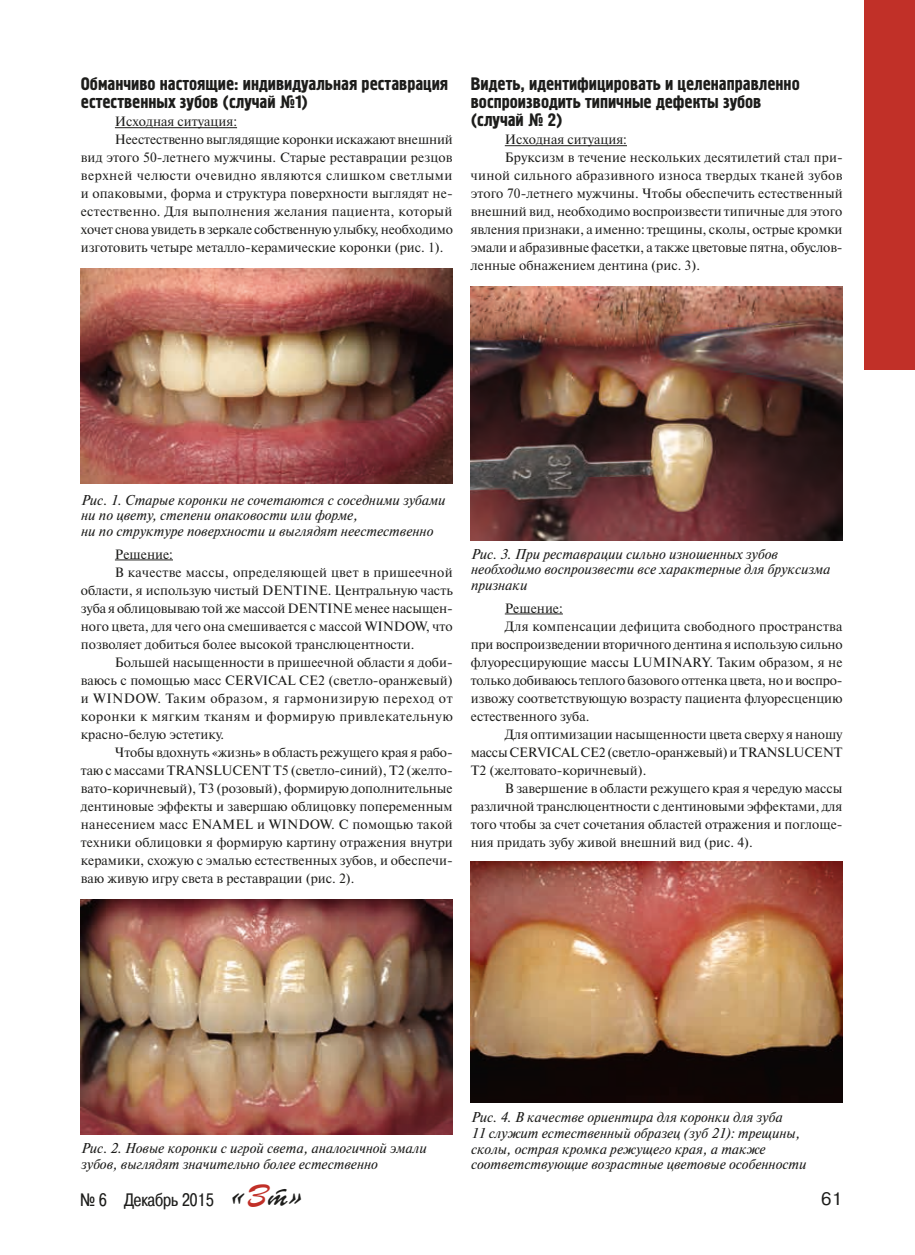
<style>
.page{position:relative;width:915px;height:1255px;background:#fff}
.page>*{position:absolute;margin:0;border:0;box-sizing:border-box;transform-origin:0 0}
.t1{font:18px/18px "Hermes C";color:#1d1d1b}
.t2{font:18px "Pragmatica Cond C";color:#1d1d1b}
.t3{font:18px "Pragmatica C";color:#1d1d1b}
.t4{font:italic 14.25px/15.8px "Newton C";color:#1d1d1b}
.t5{font:13.5px "Newton C";color:#1d1d1b}
.t6{font:13.5px "Newton C";letter-spacing:.02em;color:#1d1d1b}
.t7{font:13.5px "Newton C";letter-spacing:.035em;color:#1d1d1b}
.t8{font:13.5px "Newton C";letter-spacing:.03em;color:#1d1d1b}
.t9{font:13.5px "Newton C";letter-spacing:.04em;color:#1d1d1b}
.s1{font-family:"Parsek C";font-size:30px}
.s2{font-family:"Parsek C";font-size:30px;color:#c13028}
</style>
<div class="page">
<div style="left:863px;top:0;width:51px;height:370px;background:#c13028"></div>
<hr style="left:115px;top:127px;width:122px;height:1px;background:#1d1d1b">
<hr style="left:115px;top:559px;width:58px;height:1px;background:#1d1d1b">
<img style="left:80px;top:269px;width:372px;height:214px">
<img style="left:81px;top:899px;width:371px;height:235px">
<img style="left:470px;top:287px;width:372px;height:253px">
<img style="left:470px;top:861px;width:372px;height:241px">
<hr style="left:504px;top:145px;width:122px;height:1px;background:#1d1d1b">
<hr style="left:504px;top:613px;width:58px;height:1px;background:#1d1d1b">
<h1 class="t1" style="left:81px;top:76px;width:369px">Обманчиво настоящие: индивидуальная реставрация естественных зубов (случай №1)</h1>
<p class="t5" style="left:115px;top:114px;width:124px">Исходная ситуация:</p>
<p class="t5" style="left:115px;top:132px;width:339px">Неестественно выглядящие коронки искажают внешний</p>
<p class="t5" style="left:81px;top:150px;width:373px">вид этого 50-летнего мужчины. Старые реставрации резцов</p>
<p class="t7" style="left:81px;top:168px;width:373px">верхней челюсти очевидно являются слишком светлыми</p>
<p class="t5" style="left:81px;top:186px;width:373px">и опаковыми, форма и структура поверхности выглядят не-</p>
<p class="t5" style="left:81px;top:204px;width:373px">естественно. Для выполнения желания пациента, который</p>
<p class="t5" style="left:81px;top:222px;width:373px">хочет снова увидеть в зеркале собственную улыбку, необходимо</p>
<p class="t5" style="left:81px;top:240px;width:364px">изготовить четыре металло-керамические коронки (рис. 1).</p>
<h1 class="t1" style="left:470px;top:76px;width:330px">Видеть, идентифицировать и целенаправленно воспроизводить типичные дефекты зубов (случай № 2)</h1>
<p class="t5" style="left:504px;top:132px;width:124px">Исходная ситуация:</p>
<p class="t5" style="left:504px;top:150px;width:339px">Бруксизм в течение нескольких десятилетий стал при-</p>
<p class="t6" style="left:470px;top:168px;width:373px">чиной сильного абразивного износа твердых тканей зубов</p>
<p class="t5" style="left:470px;top:186px;width:373px">этого 70-летнего мужчины. Чтобы обеспечить естественный</p>
<p class="t5" style="left:470px;top:204px;width:373px">внешний вид, необходимо воспроизвести типичные для этого</p>
<p class="t5" style="left:470px;top:222px;width:373px">явления признаки, а именно: трещины, сколы, острые кромки</p>
<p class="t5" style="left:470px;top:240px;width:373px">эмали и абразивные фасетки, а также цветовые пятна, обуслов-</p>
<p class="t5" style="left:470px;top:258px;width:231px">ленные обнажением дентина (рис. 3).</p>
<p class="t4" style="left:81px;top:492px;width:366px">Рис. 1. Старые коронки не сочетаются с соседними зубами ни по цвету, степени опаковости или форме,<br>ни по структуре поверхности и выглядят неестественно</p>
<p class="t5" style="left:115px;top:546px;width:60px">Решение:</p>
<p class="t6" style="left:115px;top:564px;width:339px">В качестве массы, определяющей цвет в пришеечной</p>
<p class="t5" style="left:81px;top:582px;width:373px">области, я использую чистый DENTINE. Центральную часть</p>
<p class="t5" style="left:81px;top:600px;width:373px">зуба я облицовываю той же массой DENTINE менее насыщен-</p>
<p class="t5" style="left:81px;top:618px;width:373px">ного цвета, для чего она смешивается с массой WINDOW, что</p>
<p class="t5" style="left:81px;top:636px;width:335px">позволяет добиться более высокой транслюцентности.</p>
<p class="t5" style="left:115px;top:654px;width:339px">Большей насыщенности в пришеечной области я доби-</p>
<p class="t5" style="left:81px;top:672px;width:373px">ваюсь с помощью масс CERVICAL CE2 (светло-оранжевый)</p>
<p class="t9" style="left:81px;top:690px;width:373px">и WINDOW. Таким образом, я гармонизирую переход от</p>
<p class="t8" style="left:81px;top:708px;width:373px">коронки к мягким тканям и формирую привлекательную</p>
<p class="t5" style="left:81px;top:726px;width:145px">красно-белую эстетику.</p>
<p class="t5" style="left:115px;top:744px;width:339px">Чтобы вдохнуть «жизнь» в область режущего края я рабо-</p>
<p class="t5" style="left:81px;top:762px;width:373px">таю с массами TRANSLUCENT T5 (светло-синий), T2 (желто-</p>
<p class="t5" style="left:81px;top:780px;width:373px">вато-коричневый), T3 (розовый), формирую дополнительные</p>
<p class="t5" style="left:81px;top:798px;width:373px">дентиновые эффекты и завершаю облицовку попеременным</p>
<p class="t5" style="left:81px;top:816px;width:373px">нанесением масс ENAMEL и WINDOW. С помощью такой</p>
<p class="t5" style="left:81px;top:834px;width:373px">техники облицовки я формирую картину отражения внутри</p>
<p class="t5" style="left:81px;top:852px;width:373px">керамики, схожую с эмалью естественных зубов, и обеспечи-</p>
<p class="t5" style="left:81px;top:870px;width:275px">ваю живую игру света в реставрации (рис. 2).</p>
<p class="t4" style="left:470px;top:546px;width:361px">Рис. 3. При реставрации сильно изношенных зубов необходимо воспроизвести все характерные для бруксизма признаки</p>
<p class="t5" style="left:504px;top:600px;width:60px">Решение:</p>
<p class="t5" style="left:504px;top:618px;width:339px">Для компенсации дефицита свободного пространства</p>
<p class="t5" style="left:470px;top:636px;width:373px">при воспроизведении вторичного дентина я использую сильно</p>
<p class="t5" style="left:470px;top:654px;width:373px">флуоресцирующие массы LUMINARY. Таким образом, я не</p>
<p class="t5" style="left:470px;top:672px;width:373px">только добиваюсь теплого базового оттенка цвета, но и воспро-</p>
<p class="t5" style="left:470px;top:690px;width:373px">извожу соответствующую возрасту пациента флуоресценцию</p>
<p class="t5" style="left:470px;top:708px;width:120px">естественного зуба.</p>
<p class="t5" style="left:504px;top:726px;width:339px">Для оптимизации насыщенности цвета сверху я наношу</p>
<p class="t5" style="left:470px;top:744px;width:373px">массы CERVICAL CE2 (светло-оранжевый) иTRANSLUCENT</p>
<p class="t5" style="left:470px;top:762px;width:177px">T2 (желтовато-коричневый).</p>
<p class="t5" style="left:504px;top:780px;width:339px">В завершение в области режущего края я чередую массы</p>
<p class="t5" style="left:470px;top:798px;width:373px">различной транслюцентности с дентиновыми эффектами, для</p>
<p class="t5" style="left:470px;top:816px;width:373px">того чтобы за счет сочетания областей отражения и поглоще-</p>
<p class="t5" style="left:470px;top:834px;width:283px">ния придать зубу живой внешний вид (рис. 4).</p>
<p class="t4" style="left:81px;top:1140px;width:347px">Рис. 2. Новые коронки с игрой света, аналогичной эмали зубов, выглядят значительно более естественно</p>
<p class="t4" style="left:470px;top:1109px;width:337px">Рис. 4. В качестве ориентира для коронки для зуба<br>11 служит естественный образец (зуб 21): трещины, сколы, острая кромка режущего края, а также соответствующие возрастные цветовые особенности</p>
<h1 class="t2" style="left:80px;top:1189px;width:224px">№ 6 Декабрь 2015 <span class="s1">«</span><span class="s2">З</span><span class="s1">т»</span></h1>
<h1 class="t3" style="left:821px;top:1188px;width:22px">61</h1>
</div>
